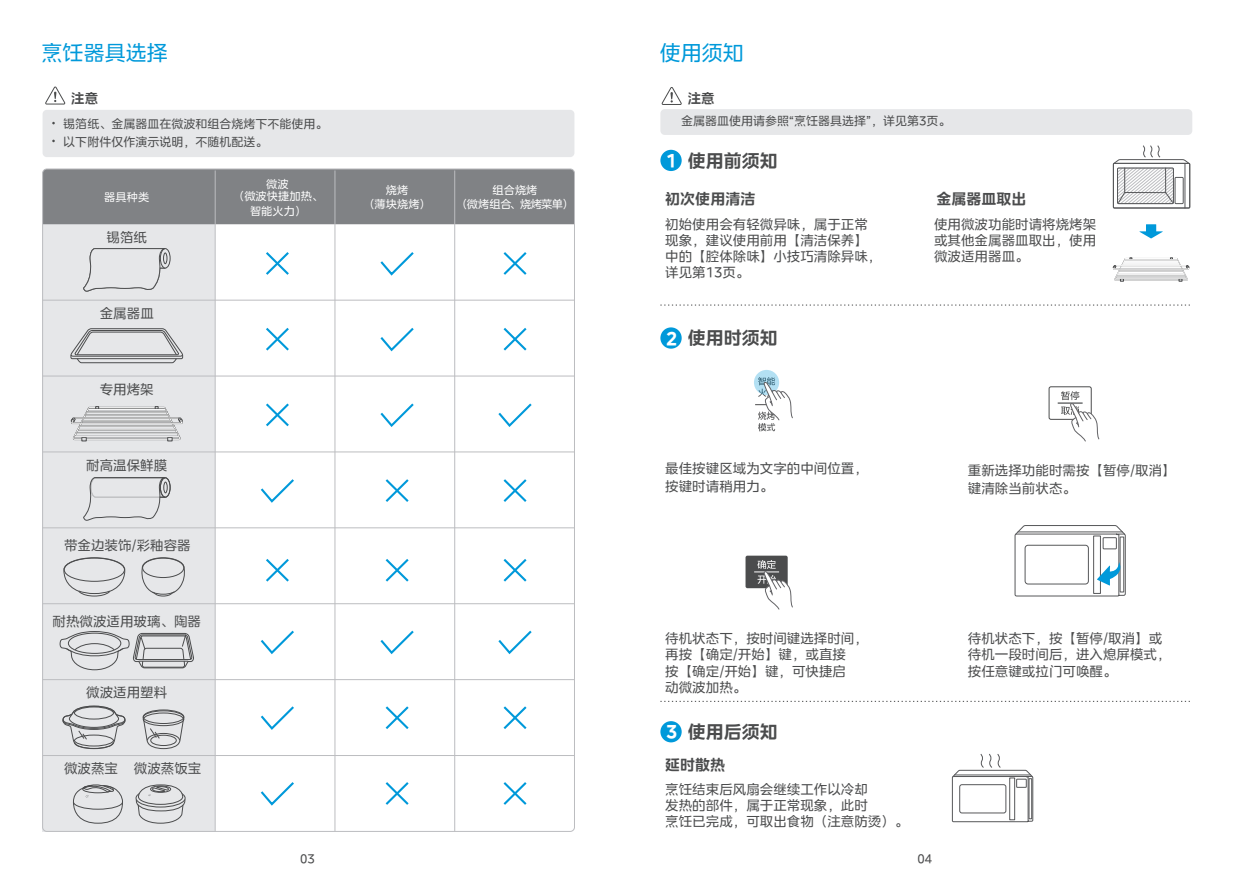
<style>
.page{position:relative;width:1234px;height:893px;background:#fff}
.page>*{position:absolute;margin:0;border:0;box-sizing:border-box;transform-origin:0 0}
.t1{font:21px "MEIDITYPE";color:#0099da}
.t2{font:700 18px "MEIDITYPE";color:#4b4c4d}
.t3{font:700 15px "MEIDITYPE";color:#4b4c4d}
.t4{font:13.5px/16.2px "MEIDITYPE";color:#4b4c4d}
.t5{font:700 13.5px "MEIDITYPE";color:#4b4c4d}
.t6{font:12px/18px "MEIDITYPE";color:#4b4c4d}
.t7{font:11.25px/14.4px "MEIDITYPE";color:#fff;text-align:center}
.s1{color:#fff}
</style>
<div class="page">
<div style="left:745px;top:556px;width:42px;height:32px;background:#4b4c4d;border-radius:2px"></div>
<div style="left:1048px;top:386px;width:43px;height:34px;border:1px solid #4b4c4d;border-radius:2px"></div>
<div style="left:43px;top:110px;width:531px;height:47px;background:#e6e7e9;border-radius:4px"></div>
<svg style="left:45px;top:86px;width:21px;height:19px"></svg>
<svg style="left:951px;top:753px;width:82px;height:69px"></svg>
<div style="left:1112px;top:163px;width:77px;height:45px;border:1px solid #57585a"></div>
<hr style="left:1184px;top:163px;width:1px;height:45px;background:#57585a">
<svg style="left:1112px;top:145px;width:77px;height:60px"></svg>
<svg style="left:660px;top:305px;width:530px;height:1px"></svg>
<svg style="left:660px;top:701px;width:530px;height:1px"></svg>
<div style="left:660px;top:109px;width:531px;height:26px;background:#e6e7e9;border-radius:4px"></div>
<div style="left:660px;top:150px;width:21px;height:21px;background:#0099da;border-radius:50%"></div>
<div style="left:660px;top:327px;width:21px;height:22px;background:#0099da;border-radius:50%"></div>
<div style="left:660px;top:721px;width:21px;height:21px;background:#0099da;border-radius:50%"></div>
<svg style="left:1139px;top:224px;width:23px;height:14px"></svg>
<svg style="left:661px;top:87px;width:21px;height:18px"></svg>
<div style="left:42px;top:196px;width:173px;height:635px;background:#e6e7e9"></div>
<div style="left:43px;top:169px;width:531px;height:55px;background:#808285"></div>
<hr style="left:43px;top:300px;width:531px;height:1px;background:#bcbdc0">
<hr style="left:43px;top:376px;width:531px;height:1px;background:#bcbdc0">
<hr style="left:43px;top:452px;width:531px;height:1px;background:#bcbdc0">
<hr style="left:43px;top:527px;width:531px;height:1px;background:#bcbdc0">
<hr style="left:43px;top:603px;width:531px;height:1px;background:#bcbdc0">
<hr style="left:43px;top:679px;width:531px;height:1px;background:#bcbdc0">
<hr style="left:43px;top:755px;width:531px;height:1px;background:#bcbdc0">
<hr style="left:334px;top:170px;width:1px;height:661px;background:#bcbdc0">
<hr style="left:215px;top:170px;width:1px;height:661px;background:#bcbdc0">
<hr style="left:454px;top:170px;width:1px;height:661px;background:#bcbdc0">
<svg style="left:160px;top:249px;width:10px;height:19px"></svg>
<div style="left:160px;top:248px;width:10px;height:20px;border:1px solid #4b4c4d;border-radius:50%"></div>
<div style="left:163px;top:253px;width:4px;height:11px;border:1px solid #4b4c4d;border-radius:50%"></div>
<svg style="left:83px;top:248px;width:83px;height:44px"></svg>
<svg style="left:266px;top:252px;width:23px;height:23px"></svg>
<svg style="left:380px;top:252px;width:34px;height:24px"></svg>
<svg style="left:503px;top:252px;width:24px;height:23px"></svg>
<div style="left:160px;top:478px;width:10px;height:19px;border:1px solid #4b4c4d;border-radius:50%"></div>
<div style="left:160px;top:477px;width:10px;height:21px;border:1px solid #4b4c4d;border-radius:50%"></div>
<div style="left:163px;top:482px;width:4px;height:11px;border:1px solid #4b4c4d;border-radius:50%"></div>
<svg style="left:83px;top:477px;width:83px;height:44px"></svg>
<svg style="left:260px;top:479px;width:34px;height:24px"></svg>
<svg style="left:385px;top:479px;width:24px;height:23px"></svg>
<svg style="left:503px;top:479px;width:24px;height:23px"></svg>
<svg style="left:385px;top:559px;width:24px;height:23px"></svg>
<svg style="left:503px;top:559px;width:24px;height:23px"></svg>
<svg style="left:70px;top:328px;width:113px;height:36px"></svg>
<svg style="left:266px;top:327px;width:23px;height:24px"></svg>
<svg style="left:380px;top:327px;width:34px;height:25px"></svg>
<svg style="left:503px;top:328px;width:24px;height:23px"></svg>
<svg style="left:266px;top:403px;width:23px;height:24px"></svg>
<svg style="left:266px;top:559px;width:23px;height:23px"></svg>
<svg style="left:380px;top:403px;width:34px;height:24px"></svg>
<svg style="left:498px;top:403px;width:34px;height:24px"></svg>
<svg style="left:73px;top:784px;width:50px;height:40px"></svg>
<svg style="left:135px;top:784px;width:51px;height:40px"></svg>
<svg style="left:260px;top:782px;width:34px;height:24px"></svg>
<svg style="left:385px;top:782px;width:24px;height:23px"></svg>
<svg style="left:503px;top:782px;width:24px;height:23px"></svg>
<svg style="left:62px;top:705px;width:64px;height:44px"></svg>
<svg style="left:142px;top:709px;width:43px;height:40px"></svg>
<svg style="left:261px;top:706px;width:33px;height:24px"></svg>
<svg style="left:385px;top:706px;width:24px;height:23px"></svg>
<svg style="left:503px;top:706px;width:24px;height:23px"></svg>
<svg style="left:60px;top:631px;width:134px;height:39px"></svg>
<svg style="left:260px;top:630px;width:34px;height:25px"></svg>
<svg style="left:380px;top:630px;width:34px;height:25px"></svg>
<svg style="left:498px;top:630px;width:34px;height:25px"></svg>
<svg style="left:63px;top:557px;width:62px;height:40px"></svg>
<svg style="left:141px;top:557px;width:44px;height:40px"></svg>
<svg style="left:70px;top:406px;width:113px;height:35px"></svg>
<svg style="left:1112px;top:257px;width:77px;height:24px"></svg>
<svg style="left:1014px;top:525px;width:111px;height:72px"></svg>
<svg style="left:753px;top:370px;width:26px;height:25px"></svg>
<svg style="left:755px;top:377px;width:37px;height:54px"></svg>
<svg style="left:1057px;top:391px;width:42px;height:51px"></svg>
<svg style="left:754px;top:560px;width:38px;height:50px"></svg>
<h1 class="t1" style="left:42px;top:41px;width:127px">烹饪器具选择</h1>
<p class="t5" style="left:71px;top:90px;width:28px">注意</p>
<p class="t6" style="left:63px;top:115px;width:265px">锡箔纸、金属器皿在微波和组合烧烤下不能使用。以下附件仅作演示说明，不随机配送。</p>
<p class="t7" style="left:104px;top:190px;width:46px">器具种类</p>
<p class="t4" style="left:106px;top:230px;width:42px">锡箔纸</p>
<p class="t4" style="left:100px;top:305px;width:55px">金属器皿</p>
<p class="t4" style="left:100px;top:381px;width:55px">专用烤架</p>
<p class="t4" style="left:86px;top:457px;width:82px">耐高温保鲜膜</p>
<p class="t4" style="left:64px;top:537px;width:128px">带金边装饰/彩釉容器</p>
<p class="t4" style="left:52px;top:613px;width:150px">耐热微波适用玻璃、陶器</p>
<p class="t4" style="left:86px;top:684px;width:82px">微波适用塑料</p>
<p class="t4" style="left:64px;top:760px;width:139px">微波蒸宝 微波蒸饭宝</p>
<p class="t7" style="left:233px;top:177px;width:91px;line-height:12.9px">微波<br>（微波快捷加热、</p>
<p class="t7" style="left:250px;top:204px;width:58px">智能火力）</p>
<p class="t7" style="left:363px;top:183px;width:69px">烧烤<br>（薄块烧烤）</p>
<p class="t7" style="left:456px;top:183px;width:119px">组合烧烤<br>（微烤组合、烧烤菜单）</p>
<h1 class="t1" style="left:659px;top:41px;width:85px">使用须知</h1>
<p class="t5" style="left:687px;top:90px;width:28px">注意</p>
<p class="t6" style="left:681px;top:112px;width:271px">金属器皿使用请参照“烹饪器具选择”，详见第3页。</p>
<h2 class="t2" style="left:665px;top:150px;width:114px"><span class="s1">1</span> 使用前须知</h2>
<p class="t3" style="left:665px;top:189px;width:91px">初次使用清洁</p>
<p class="t3" style="left:936px;top:190px;width:91px">金属器皿取出</p>
<p class="t4" style="left:665px;top:216px;width:217px">初始使用会有轻微异味，属于正常现象，建议使用前用【清洁保养】中的【腔体除味】小技巧清除异味，详见第13页。</p>
<p class="t4" style="left:933px;top:216px;width:163px;text-align:justify">使用微波功能时请将烧烤架或其他金属器皿取出，使用微波适用器皿。</p>
<h2 class="t2" style="left:666px;top:327px;width:113px"><span class="s1">2</span> 使用时须知</h2>
<p class="t4" style="left:665px;top:459px;width:204px;line-height:18px">最佳按键区域为文字的中间位置，按键时请稍用力。</p>
<p class="t4" style="left:665px;top:631px;width:204px">待机状态下，按时间键选择时间，再按【确定/开始】键，或直接<br>按【确定/开始】键，可快捷启<br>动微波加热。</p>
<h2 class="t2" style="left:666px;top:721px;width:113px"><span class="s1">3</span> 使用后须知</h2>
<p class="t3" style="left:665px;top:756px;width:61px">延时散热</p>
<p class="t4" style="left:665px;top:781px;width:244px">烹饪结束后风扇会继续工作以冷却<br>发热的部件，属于正常现象，此时<br>烹饪已完成，可取出食物（注意防烫）。</p>
<p class="t4" style="left:967px;top:461px;width:209px;line-height:18px">重新选择功能时需按【暂停/取消】键清除当前状态。</p>
<p class="t4" style="left:967px;top:631px;width:204px">待机状态下，按【暂停/取消】或待机一段时间后，进入熄屏模式，按任意键或拉门可唤醒。</p>
<p class="t6" style="left:300px;top:850px;width:16px">03</p>
<p class="t6" style="left:917px;top:850px;width:16px">04</p>
</div>
